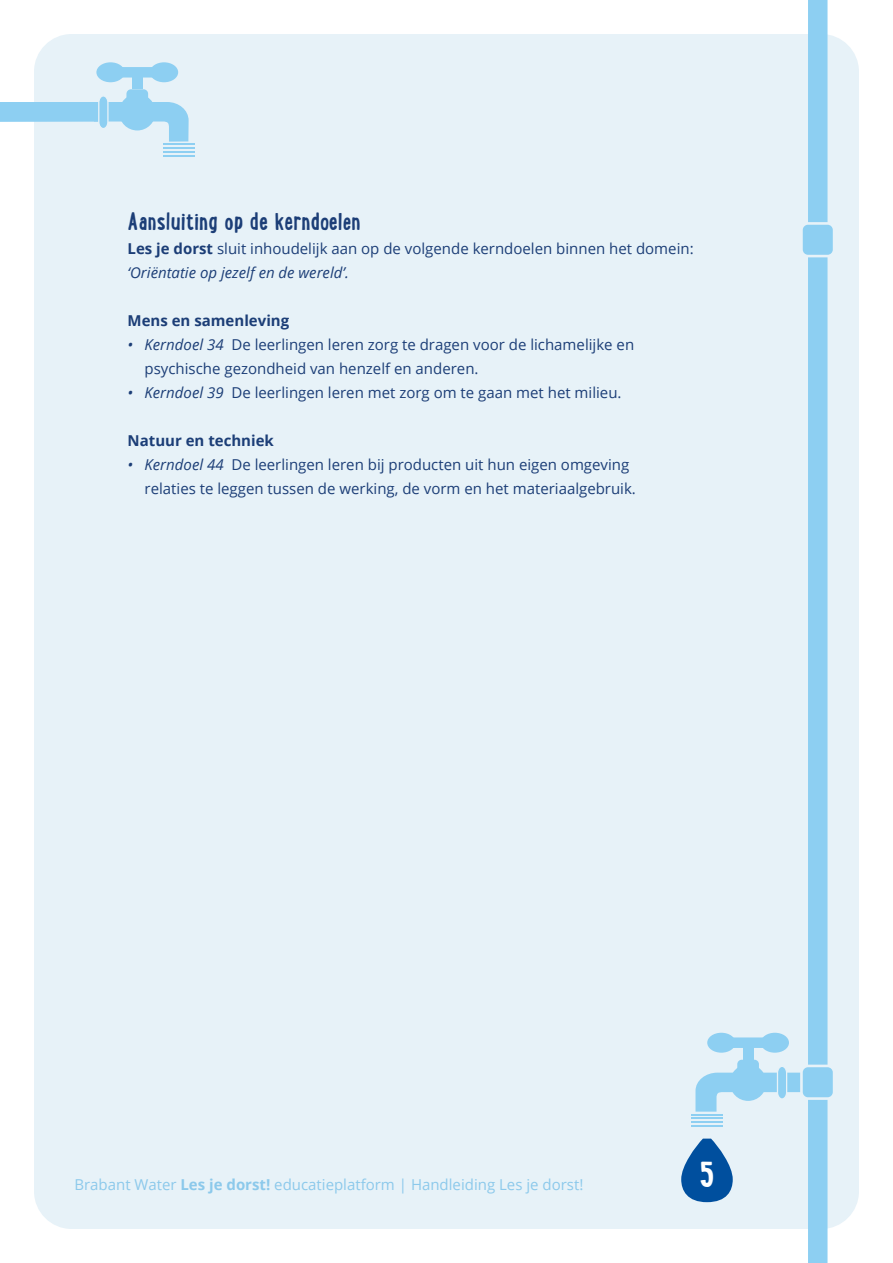
<style>
.page{position:relative;width:893px;height:1263px;background:#fff}
.page>*{position:absolute;margin:0;border:0;box-sizing:border-box;transform-origin:0 0}
.t1{font:700 39px "Lunch Box";color:#fff}
.subkop{font:700 27px "Lunch Box";color:#1c3e77}
.lopend{font:15px/24px "Open Sans";color:#1c3e77}
.t2{font:15px "Open Sans";color:#8cc9eb}
.sub_sub{font:700 15px "Open Sans";color:#1c3e77}
.lopend-2{font:italic 15px "Open Sans";color:#1c3e77}
.s1{font-weight:700}
.s2{font-style:italic}
</style>
<div class="page">
<div style="left:34px;top:34px;width:825px;height:1195px;background:#e7f2f8;border-radius:38px"></div>
<hr style="left:163px;top:143px;width:31px;height:2px;background:#8dcff2">
<hr style="left:163px;top:147px;width:31px;height:2px;background:#8dcff2">
<hr style="left:163px;top:151px;width:31px;height:2px;background:#8dcff2">
<hr style="left:163px;top:155px;width:31px;height:2px;background:#8dcff2">
<div style="left:126px;top:89px;width:22px;height:19px;background:#8dcff2;border-radius:4px"></div>
<div style="left:132px;top:74px;width:10px;height:15px;background:#8dcff2"></div>
<div style="left:111px;top:67px;width:53px;height:11px;background:#8dcff2;border-radius:5px"></div>
<div style="left:96px;top:62px;width:29px;height:20px;background:#8dcff2;border-radius:50%"></div>
<div style="left:150px;top:62px;width:28px;height:20px;background:#8dcff2;border-radius:50%"></div>
<div style="left:0;top:102px;width:102px;height:20px;background:#8dcff2"></div>
<svg style="left:94px;top:95px;width:95px;height:47px"></svg>
<svg style="left:681px;top:0;width:154px;height:1263px"></svg>
<p class="subkop" style="left:128px;top:203px;width:235px">Aansluiting op de kerndoelen</p>
<p class="lopend" style="left:128px;top:237px;width:568px"><span class="s1">Les je dorst</span> sluit inhoudelijk aan op de volgende kerndoelen binnen het domein:</p>
<p class="lopend-2" style="left:128px;top:263px;width:223px">‘Oriëntatie op jezelf en de wereld’.</p>
<p class="sub_sub" style="left:128px;top:310px;width:163px">Mens en samenleving</p>
<p class="lopend" style="left:145px;top:333px;width:491px;text-indent:-17px"><span class="s2">• Kerndoel 34</span> De leerlingen leren zorg te dragen voor de lichamelijke en psychische gezondheid van henzelf en anderen.</p>
<p class="lopend" style="left:128px;top:381px;width:495px"><span class="s2">• Kerndoel 39</span> De leerlingen leren met zorg om te gaan met het milieu.</p>
<p class="sub_sub" style="left:128px;top:430px;width:148px">Natuur en techniek</p>
<p class="lopend" style="left:145px;top:453px;width:493px;text-indent:-17px"><span class="s2">• Kerndoel 44</span> De leerlingen leren bij producten uit hun eigen omgeving relaties te leggen tussen de werking, de vorm en het materiaalgebruik.</p>
<p class="t2" style="left:74px;top:1174px;width:510px">Brabant Water <span class="s1">Les je dorst!</span> educatieplatform | Handleiding Les je dorst!</p>
<h1 class="t1" style="left:699px;top:1148px;width:17px">5</h1>
</div>
